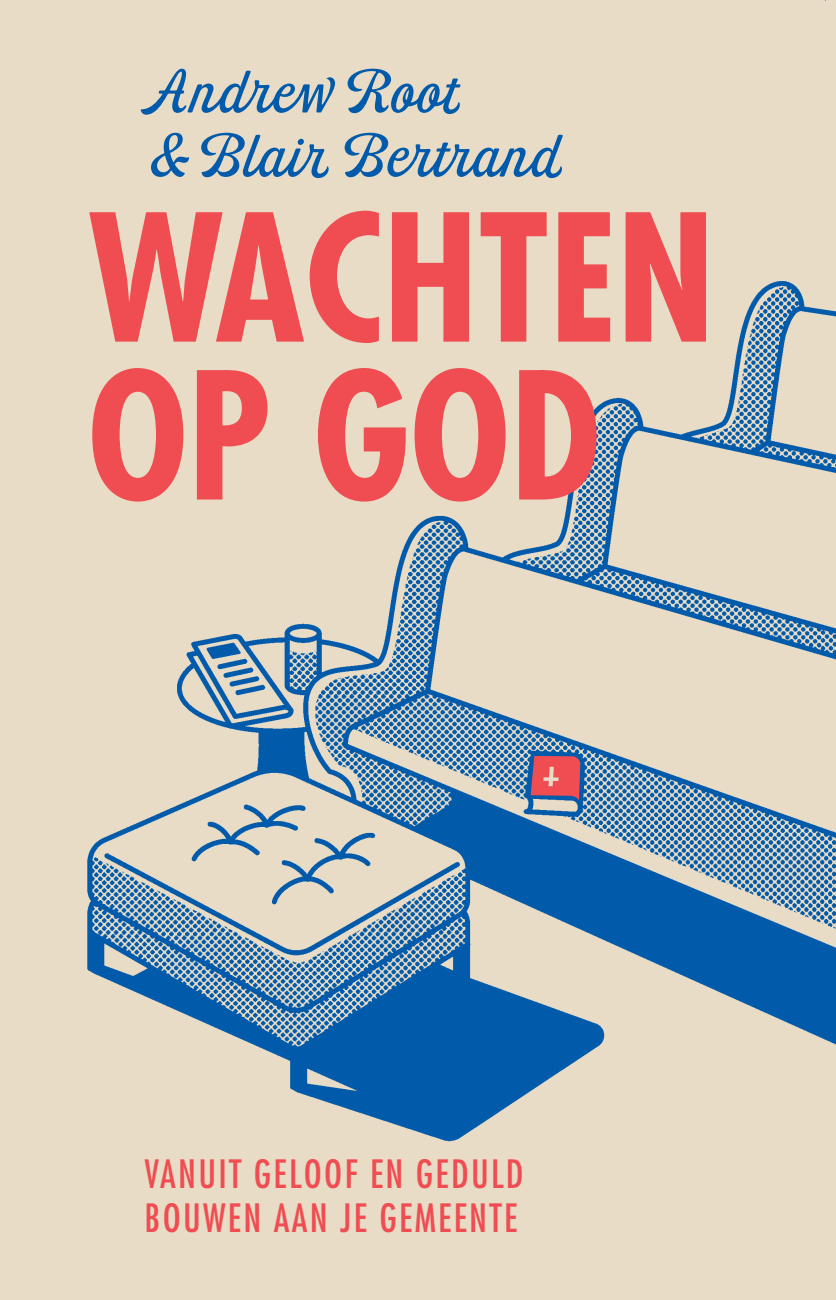
<style>
.page{position:relative;width:836px;height:1300px;background:#fff}
.page>*{position:absolute;margin:0;border:0;box-sizing:border-box;transform-origin:0 0}
.t1{font:700 condensed 171.6px/157.8px "Futura Std";color:#ef4d52}
.t2{font:75.6px/64px "Bordonaro Script Rounded";letter-spacing:.005em;color:#015aaa}
.t3{font:condensed 38px/44px "Futura Std";letter-spacing:.06em;color:#ef4d52}
</style>
<div class="page">
<div style="left:0;top:0;width:835px;height:1300px;background:#e8dcc6"></div>
<img style="left:87px;top:281px;width:748px;height:861px">
<svg style="left:530px;top:755px;width:50px;height:45px;background:#c65465"></svg>
<svg style="left:543px;top:777px;width:15px;height:4px"></svg>
<h2 class="t2" style="left:144px;top:70px;width:417px">Andrew Root<br>&amp; Blair Bertrand</h2>
<h1 class="t1" style="left:88px;top:200px;width:628px">WACHTEN<br>OP GOD</h1>
<p class="t3" style="left:144px;top:1151px;width:380px">VANUIT GELOOF EN GEDULD<br>BOUWEN AAN JE GEMEENTE</p>
</div>
